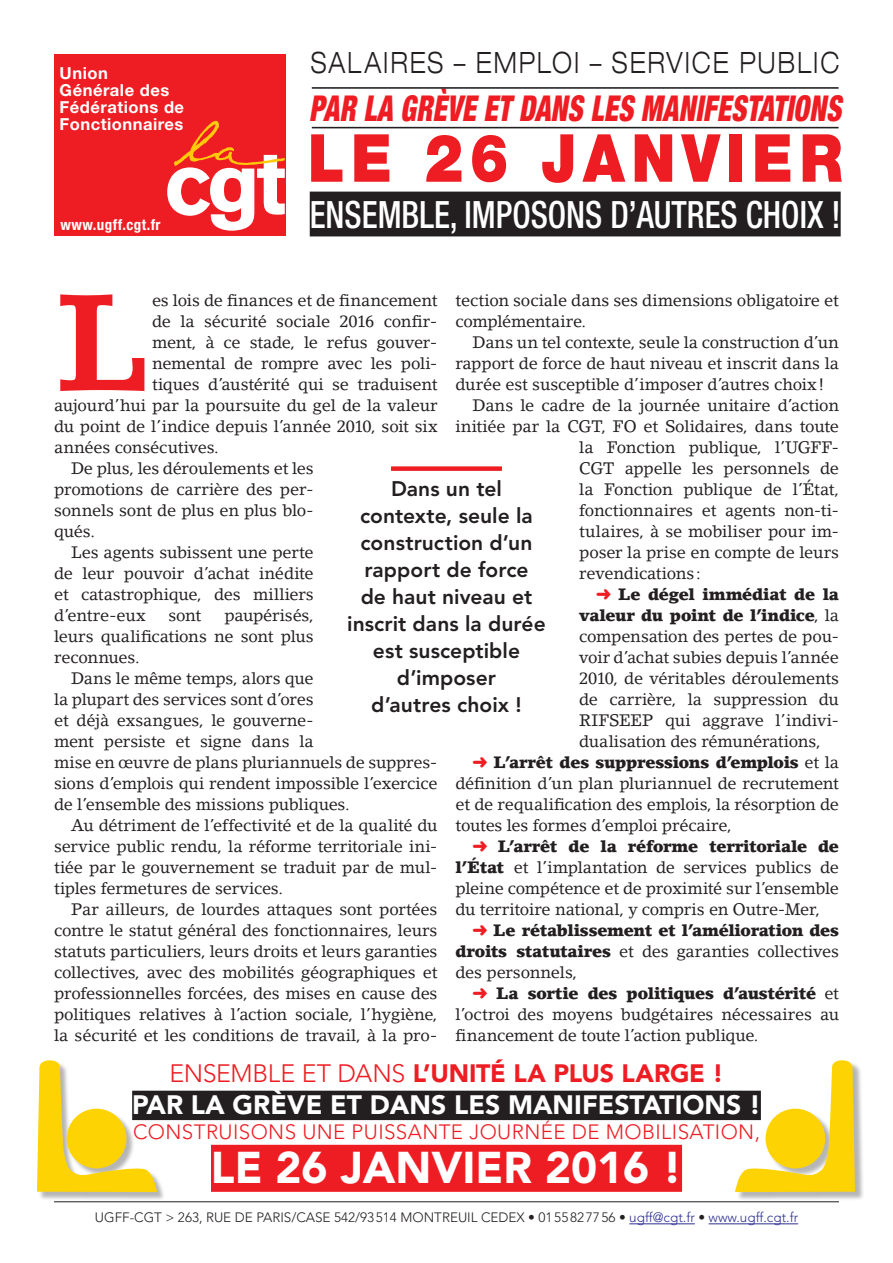
<style>
.page{position:relative;width:893px;height:1263px;background:#fff}
.page>*{position:absolute;margin:0;border:0;box-sizing:border-box;transform-origin:0 0}
.t1{font:700 135.6px "Lino Letter Std";color:#ee1d23}
.t2{font:900 66.3px "Helvetica Neue LT Std";letter-spacing:.11em;color:#ee1d23;scale:.88 1}
.t3{font:900 44.1px "Avenir LT Std";color:#fff}
.t4{font:500 condensed 37.65px "Helvetica Neue LT Std";color:#fff;scale:.88 1}
.t5{font:italic 900 condensed 35.7px "Helvetica Neue LT Std";letter-spacing:.01em;color:#ee1d23;scale:.79 1}
.t6{font:300 expanded 29.4px "Helvetica Neue LT Std";letter-spacing:.08em;color:#231f20;scale:.8 1}
.t7{font:900 26.4px "Avenir LT Std";color:#fff}
.t8{font:900 25.05px "Avenir LT Std";letter-spacing:-.005em;color:#ee1d23}
.t9{font:800 21px/27px "Avenir LT Std";letter-spacing:.005em;color:#231f20;text-align:center}
.t10{font:300 20.55px "Avenir LT Std";letter-spacing:.02em;color:#ee1d23}
.t11{font:16.5px/21px "Lino Letter Std";letter-spacing:-.015em;color:#231f20;text-align:justify}
.t12{font:900 16.5px "Lino Letter Std";letter-spacing:-.015em;color:#231f20}
.t13{font:700 16.5px/17.1px "Helvetica Neue LT Std";letter-spacing:.03em;color:#fff}
.t14{font:700 condensed 15px "Helvetica Neue LT Std";letter-spacing:.03em;color:#fff}
.t15{font:300 13.5px "Avenir LT Std";color:#231f20}
.s1{color:#ee1d23}
.s2{font-weight:400}
.s3{font-weight:900}
.s4{font-weight:300}
.s5{color:#2e3092}
</style>
<div class="page">
<div style="left:736px;top:1061px;width:128px;height:140px;background:#231f20;opacity:.33"></div>
<svg style="left:735px;top:1060px;width:120px;height:132px"></svg>
<div style="left:765px;top:1109px;width:60px;height:59px;background:#fed304;border-radius:50%"></div>
<div style="left:38px;top:1061px;width:128px;height:140px;background:#231f20;opacity:.33"></div>
<svg style="left:37px;top:1060px;width:120px;height:132px"></svg>
<div style="left:67px;top:1109px;width:59px;height:59px;background:#fed304;border-radius:50%"></div>
<hr style="left:629px;top:1223px;width:66px;height:1px;background:#2e3092">
<hr style="left:709px;top:1223px;width:89px;height:1px;background:#2e3092">
<div style="left:54px;top:54px;width:231px;height:181px;background:#ee1d23"></div>
<svg style="left:167px;top:121px;width:118px;height:110px"></svg>
<hr style="left:54px;top:1201px;width:785px;height:1px;background:#231f20">
<div style="left:391px;top:466px;width:111px;height:5px;background:#ee1d23"></div>
<div style="left:310px;top:192px;width:531px;height:44px;background:#231f20"></div>
<hr style="left:312px;top:87px;width:527px;height:2px;background:#231f20">
<hr style="left:312px;top:127px;width:527px;height:1px;background:#231f20">
<div style="left:132px;top:1091px;width:629px;height:29px;background:#231f20"></div>
<div style="left:211px;top:1145px;width:471px;height:47px;background:#ee1d23"></div>
<p class="t13" style="left:60px;top:64px;width:126px">Union<br>Générale des<br>Fédérations de<br>Fonctionnaires</p>
<p class="t14" style="left:61px;top:215px;width:102px">www.ugff.cgt.fr</p>
<h3 class="t6" style="left:311px;top:45px;width:662px">SALAIRES – EMPLOI – SERVICE PUBLIC</h3>
<h3 class="t5" style="left:309px;top:86px;width:675px">PAR LA GRÈVE ET DANS LES MANIFESTATIONS</h3>
<h2 class="t2" style="left:308px;top:119px;width:609px">LE 26 JANVIER</h2>
<h3 class="t4" style="left:310px;top:193px;width:605px">ENSEMBLE, IMPOSONS D’AUTRES CHOIX !</h3>
<h1 class="t1" style="left:54px;top:260px;width:99px">L</h1>
<p class="t11" style="left:152px;top:290px;width:287px">es lois de finances et de financement</p>
<p class="t11" style="left:456px;top:290px;width:385px">tection sociale dans ses dimensions obligatoire et complémentaire.</p>
<p class="t11" style="left:473px;top:332px;width:368px">Dans un tel contexte, seule la construction d’un</p>
<p class="t11" style="left:456px;top:353px;width:385px">rapport de force de haut niveau et inscrit dans la</p>
<p class="t11" style="left:456px;top:374px;width:370px">durée est susceptible d’imposer d’autres choix!</p>
<p class="t11" style="left:473px;top:395px;width:368px">Dans le cadre de la journée unitaire d’action</p>
<p class="t11" style="left:456px;top:416px;width:385px">initiée par la CGT, FO et Solidaires, dans toute</p>
<p class="t11" style="left:579px;top:437px;width:261px">la Fonction publique, l’UGFF-</p>
<p class="t11" style="left:579px;top:458px;width:261px">CGT appelle les personnels de</p>
<p class="t11" style="left:579px;top:479px;width:261px">la Fonction publique de l’État,</p>
<p class="t11" style="left:579px;top:500px;width:261px">fonctionnaires et agents non-ti-</p>
<p class="t11" style="left:579px;top:521px;width:261px">tulaires, à se mobiliser pour im-</p>
<p class="t11" style="left:579px;top:542px;width:261px">poser la prise en compte de leurs</p>
<p class="t11" style="left:579px;top:563px;width:123px">revendications:</p>
<p class="t12" style="left:596px;top:585px;width:244px"><span class="s1">➜</span> Le dégel immédiat de la</p>
<p class="t12" style="left:579px;top:606px;width:261px">valeur du point de l’indice<span class="s2">, la</span></p>
<p class="t11" style="left:579px;top:626px;width:261px">compensation des pertes de pou-</p>
<p class="t11" style="left:579px;top:647px;width:261px">voir d’achat subies depuis l’année</p>
<p class="t11" style="left:579px;top:668px;width:261px">2010, de véritables déroulements</p>
<p class="t11" style="left:579px;top:689px;width:261px">de carrière, la suppression du</p>
<p class="t11" style="left:579px;top:710px;width:261px">RIFSEEP qui aggrave l’indivi-</p>
<p class="t11" style="left:579px;top:731px;width:243px">dualisation des rémunérations,</p>
<p class="t12" style="left:473px;top:753px;width:368px"><span class="s1">➜</span> L’arrêt des suppressions d’emplois <span class="s2">et la</span></p>
<p class="t11" style="left:456px;top:773px;width:385px">définition d’un plan pluriannuel de recrutement</p>
<p class="t11" style="left:456px;top:794px;width:385px">et de requalification des emplois, la résorption de</p>
<p class="t11" style="left:456px;top:815px;width:278px">toutes les formes d’emploi précaire,</p>
<p class="t12" style="left:473px;top:837px;width:368px"><span class="s1">➜</span> L’arrêt de la réforme territoriale de</p>
<p class="t11" style="left:456px;top:857px;width:385px"><span class="s3">l’État</span> et l’implantation de services publics de</p>
<p class="t11" style="left:456px;top:878px;width:385px">pleine compétence et de proximité sur l’ensemble</p>
<p class="t11" style="left:456px;top:899px;width:366px">du territoire national, y compris en Outre-Mer,</p>
<p class="t12" style="left:473px;top:921px;width:368px"><span class="s1">➜</span> Le rétablissement et l’amélioration des</p>
<p class="t11" style="left:456px;top:941px;width:385px"><span class="s3">droits statutaires</span> et des garanties collectives</p>
<p class="t11" style="left:456px;top:962px;width:123px">des personnels,</p>
<p class="t12" style="left:473px;top:984px;width:368px"><span class="s1">➜</span> La sortie des politiques d’austérité <span class="s2">et</span></p>
<p class="t11" style="left:456px;top:1004px;width:385px">l’octroi des moyens budgétaires nécessaires au</p>
<p class="t11" style="left:456px;top:1025px;width:304px">financement de toute l’action publique.</p>
<p class="t11" style="left:152px;top:311px;width:287px">de la sécurité sociale 2016 confir-</p>
<p class="t11" style="left:152px;top:332px;width:287px">ment, à ce stade, le refus gouver-</p>
<p class="t11" style="left:152px;top:353px;width:287px">nemental de rompre avec les poli-</p>
<p class="t11" style="left:152px;top:374px;width:287px">tiques d’austérité qui se traduisent</p>
<p class="t11" style="left:54px;top:395px;width:385px">aujourd’hui par la poursuite du gel de la valeur</p>
<p class="t11" style="left:54px;top:416px;width:385px">du point de l’indice depuis l’année 2010, soit six</p>
<p class="t11" style="left:54px;top:437px;width:166px">années consécutives.</p>
<p class="t11" style="left:71px;top:458px;width:244px">De plus, les déroulements et les</p>
<p class="t11" style="left:54px;top:479px;width:261px">promotions de carrière des per-</p>
<p class="t11" style="left:54px;top:500px;width:261px">sonnels sont de plus en plus blo-</p>
<p class="t11" style="left:54px;top:521px;width:42px">qués.</p>
<p class="t11" style="left:71px;top:542px;width:244px">Les agents subissent une perte</p>
<p class="t11" style="left:54px;top:563px;width:261px">de leur pouvoir d’achat inédite</p>
<p class="t11" style="left:54px;top:584px;width:261px">et catastrophique, des milliers</p>
<p class="t11" style="left:54px;top:605px;width:93px">d’entre-eux</p>
<p class="t11" style="left:168px;top:605px;width:34px">sont</p>
<p class="t9" style="left:347px;top:476px;width:200px">Dans un tel contexte, seule la construction d’un rapport de force<br>de haut niveau et inscrit dans la durée est susceptible d’imposer<br>d’autres choix !</p>
<p class="t11" style="left:54px;top:605px;width:261px;text-indent:170px">paupérisés, leurs qualifications ne sont plus reconnues.</p>
<p class="t11" style="left:54px;top:668px;width:385px;text-align:left;text-indent:17px">Dans le même temps, alors que<br>la plupart des services sont d’ores<br>et déjà exsangues, le gouverne-<br>ment persiste et signe dans la<br>mise en œuvre de plans pluriannuels de suppres&shy;sions d’emplois qui rendent impossible l’exercice de l’ensemble des missions publiques.</p>
<p class="t11" style="left:54px;top:815px;width:385px;text-indent:17px">Au détriment de l’effectivité et de la qualité du service public rendu, la réforme territoriale ini&shy;tiée par le gouvernement se traduit par de mul&shy;tiples fermetures de services.</p>
<p class="t11" style="left:54px;top:899px;width:385px;text-indent:17px">Par ailleurs, de lourdes attaques sont portées contre le statut général des fonctionnaires, leurs statuts particuliers, leurs droits et leurs garanties collectives, avec des mobilités géographiques et professionnelles forcées, des mises en cause des politiques relatives à l’action sociale, l’hygiène, la sécurité et les conditions de travail, à la pro-</p>
<h3 class="t8" style="left:170px;top:1058px;width:555px"><span class="s4">ENSEMBLE ET DANS</span> L’UNITÉ LA PLUS LARGE !</h3>
<h3 class="t7" style="left:132px;top:1089px;width:630px">PAR LA GRÈVE ET DANS LES MANIFESTATIONS !</h3>
<p class="t10" style="left:133px;top:1120px;width:628px">CONSTRUISONS UNE PUISSANTE JOURNÉE DE MOBILISATION,</p>
<h3 class="t3" style="left:211px;top:1141px;width:473px">LE 26 JANVIER 2016 !</h3>
<p class="t15" style="left:95px;top:1210px;width:705px">UGFF-CGT &gt; 263, RUE DE PARIS/CASE 542/93514 MONTREUIL CEDEX • 0155827756 • <span class="s5">ugff@cgt.fr</span> • <span class="s5">www.ugff.cgt.fr</span></p>
</div>
